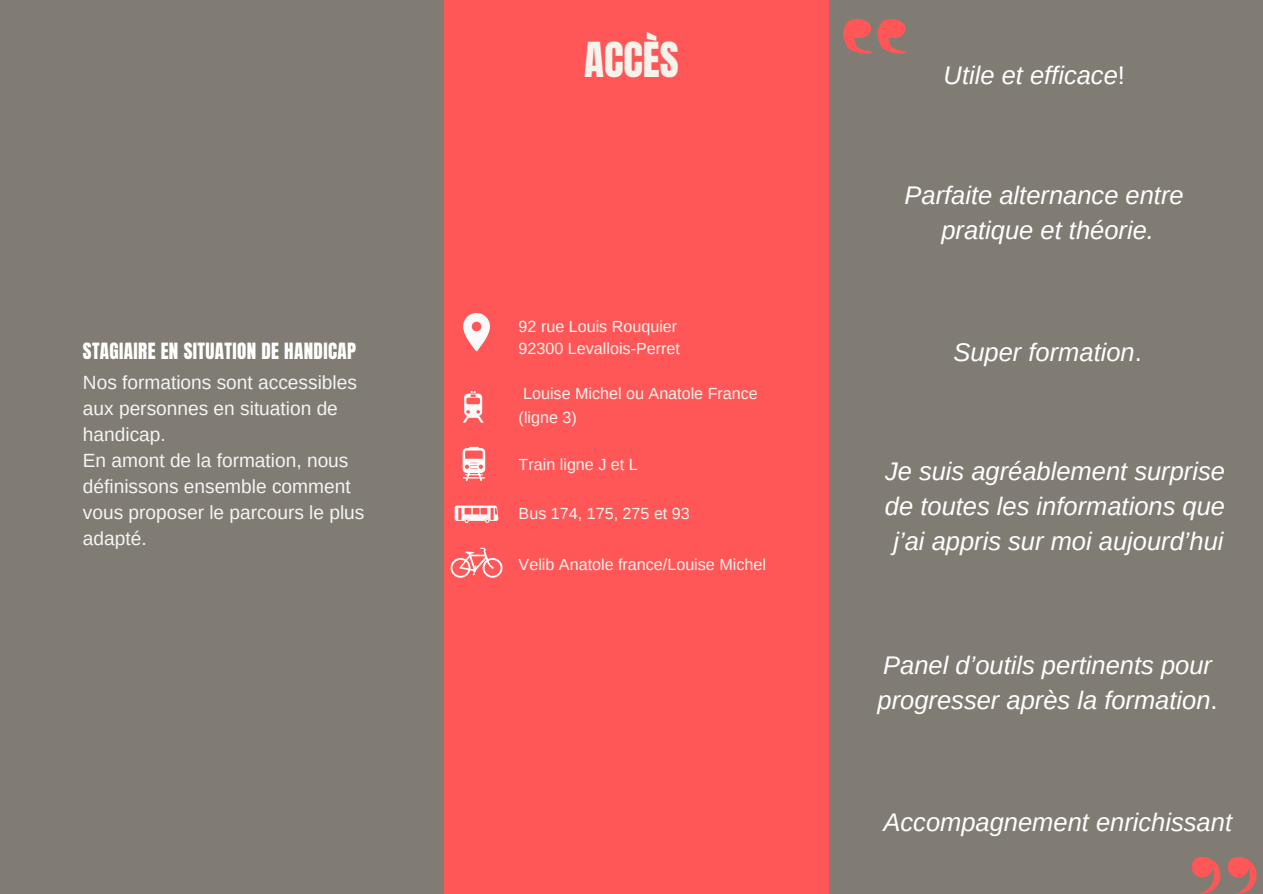
<style>
.page{position:relative;width:1263px;height:894px;background:#fff}
.page>*{position:absolute;margin:0;border:0;box-sizing:border-box;transform-origin:0 0}
.t1{font:40.95px "Anton";color:#f6f3ed}
.t2{font:italic 25.5px/34.8px "Arimo";color:#fff;text-align:center}
.t3{font:19.2px/25.8px "Arimo";color:#f4f4f4}
.t4{font:19.05px "Anton";letter-spacing:.02em;color:#fff}
.t5{font:16.05px "Arimo";color:#f6f3ed}
.s1{font-style:normal}
</style>
<div class="page">
<div style="left:0;top:0;width:1263px;height:893px;background:#807c73"></div>
<div style="left:444px;top:0;width:385px;height:893px;background:#ff5757"></div>
<svg style="left:463px;top:313px;width:27px;height:38px"></svg>
<svg style="left:463px;top:391px;width:20px;height:31px"></svg>
<svg style="left:463px;top:446px;width:22px;height:34px"></svg>
<svg style="left:455px;top:505px;width:43px;height:18px"></svg>
<svg style="left:451px;top:547px;width:51px;height:30px"></svg>
<svg style="left:843px;top:19px;width:63px;height:35px"></svg>
<svg style="left:1192px;top:856px;width:64px;height:37px"></svg>
<p class="t4" style="left:83px;top:337px;width:275px">STAGIAIRE EN SITUATION DE HANDICAP</p>
<p class="t3" style="left:83px;top:369px;width:283px">Nos formations sont accessibles aux personnes en situation de handicap.<br>En amont de la formation, nous définissons ensemble comment vous proposer le parcours le plus adapté.</p>
<h3 class="t1" style="left:584px;top:30px;width:96px">ACCÈS</h3>
<h4 class="t5" style="left:519px;top:317px;width:160px">92 rue Louis Rouquier</h4>
<h1 class="t5" style="left:519px;top:339px;width:163px">92300 Levallois-Perret</h1>
<p class="t5" style="left:523px;top:384px;width:236px">Louise Michel ou Anatole France</p>
<p class="t5" style="left:519px;top:408px;width:60px">(ligne 3)</p>
<p class="t5" style="left:519px;top:455px;width:121px">Train ligne J et L</p>
<p class="t5" style="left:519px;top:504px;width:173px">Bus 174, 175, 275 et 93</p>
<p class="t5" style="left:519px;top:555px;width:249px">Velib Anatole france/Louise Michel</p>
<p class="t2" style="left:944px;top:58px;width:183px">Utile et efficace<span class="s1">!</span></p>
<p class="t2" style="left:904px;top:177px;width:281px">Parfaite alternance entre pratique et théorie.</p>
<p class="t2" style="left:953px;top:334px;width:190px">Super formation<span class="s1">.</span></p>
<p class="t2" style="left:885px;top:453px;width:342px">Je suis agréablement surprise de toutes les informations que j’ai appris sur moi aujourd’hui</p>
<p class="t2" style="left:878px;top:647px;width:341px;text-align:left">Panel d’outils pertinents pour progresser après la formation<span class="s1">.</span></p>
<p class="t2" style="left:883px;top:804px;width:350px">Accompagnement enrichissant</p>
</div>
